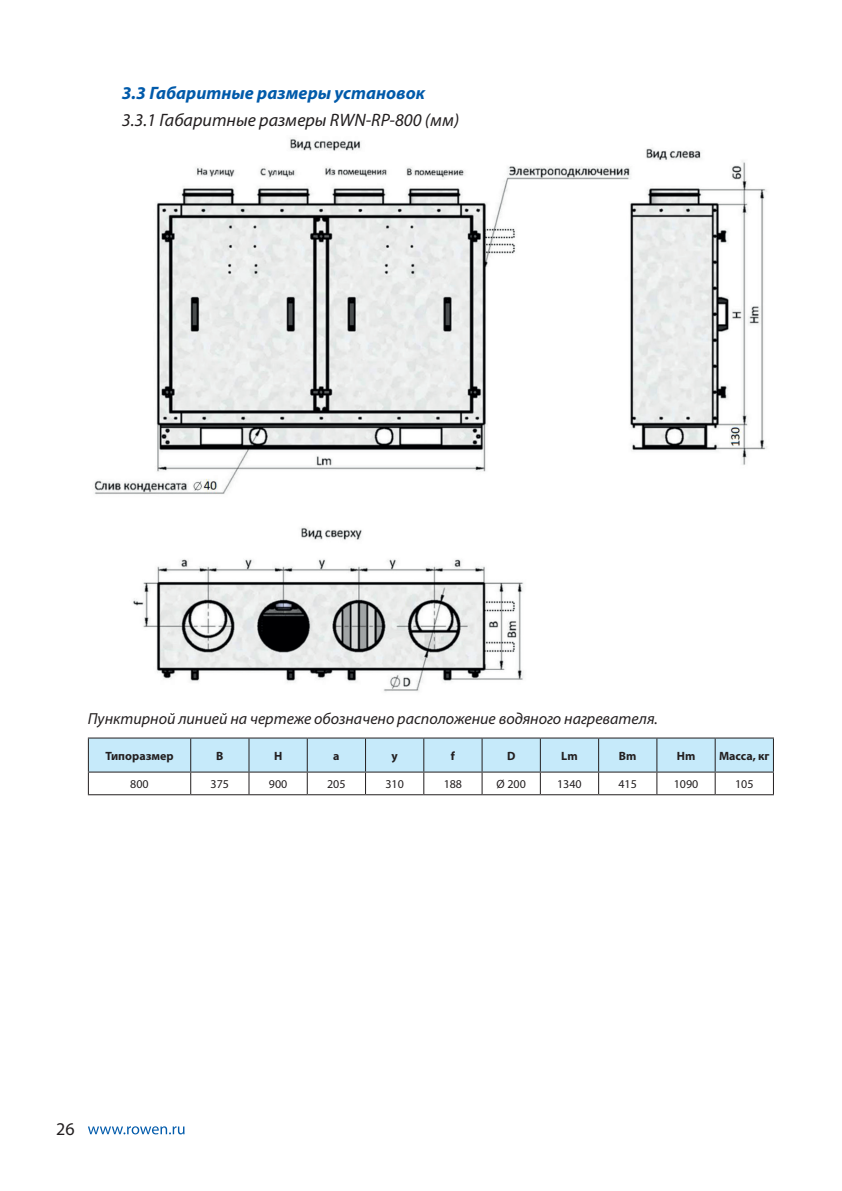
<style>
.page{position:relative;width:842px;height:1191px;background:#fff}
.page>*{position:absolute;margin:0;border:0;box-sizing:border-box;transform-origin:0 0}
.t1{font:italic 18px "Myriad Pro";color:#231f20}
.t2{font:italic 700 18px "Myriad Pro";color:#015aaa}
.t3{font:18px "Myriad Pro";color:#231f20}
.t4{font:italic 16px "Myriad Pro";color:#231f20}
.t5{font:12px "Myriad Pro";color:#231f20}
.t6{font:700 12px "Myriad Pro";color:#231f20}
</style>
<div class="page">
<svg style="left:88px;top:1126px;width:96px;height:8px"></svg>
<img style="left:94px;top:138px;width:673px;height:554px">
<hr style="left:88px;top:737px;width:103px;height:1px;background:#231f20">
<hr style="left:191px;top:737px;width:58px;height:1px;background:#231f20">
<hr style="left:249px;top:737px;width:58px;height:1px;background:#231f20">
<hr style="left:307px;top:737px;width:59px;height:1px;background:#231f20">
<hr style="left:365px;top:737px;width:59px;height:1px;background:#231f20">
<hr style="left:424px;top:737px;width:58px;height:1px;background:#231f20">
<hr style="left:482px;top:737px;width:58px;height:1px;background:#231f20">
<hr style="left:540px;top:737px;width:59px;height:1px;background:#231f20">
<hr style="left:599px;top:737px;width:58px;height:1px;background:#231f20">
<hr style="left:657px;top:737px;width:58px;height:1px;background:#231f20">
<hr style="left:715px;top:737px;width:59px;height:1px;background:#231f20">
<hr style="left:88px;top:794px;width:103px;height:1px;background:#231f20">
<hr style="left:191px;top:794px;width:58px;height:1px;background:#231f20">
<hr style="left:249px;top:794px;width:58px;height:1px;background:#231f20">
<hr style="left:307px;top:794px;width:59px;height:1px;background:#231f20">
<hr style="left:365px;top:794px;width:59px;height:1px;background:#231f20">
<hr style="left:424px;top:794px;width:58px;height:1px;background:#231f20">
<hr style="left:482px;top:794px;width:58px;height:1px;background:#231f20">
<hr style="left:540px;top:794px;width:59px;height:1px;background:#231f20">
<hr style="left:599px;top:794px;width:58px;height:1px;background:#231f20">
<hr style="left:657px;top:794px;width:58px;height:1px;background:#231f20">
<hr style="left:715px;top:794px;width:59px;height:1px;background:#231f20">
<svg style="left:88px;top:738px;width:686px;height:56px"></svg>
<p class="t2" style="left:122px;top:81px;width:305px">3.3 Габаритные размеры установок</p>
<p class="t1" style="left:122px;top:109px;width:339px">3.3.1 Габаритные размеры RWN-RP-800 (мм)</p>
<p class="t4" style="left:88px;top:708px;width:572px">Пунктирной линией на чертеже обозначено расположение водяного нагревателя.</p>
<p class="t6" style="left:105px;top:747px;width:70px">Типоразмер</p>
<p class="t6" style="left:216px;top:747px;width:9px">B</p>
<p class="t6" style="left:274px;top:747px;width:10px">H</p>
<p class="t6" style="left:333px;top:747px;width:8px">a</p>
<p class="t6" style="left:391px;top:747px;width:8px">y</p>
<p class="t6" style="left:451px;top:747px;width:6px">f</p>
<p class="t6" style="left:507px;top:747px;width:10px">D</p>
<p class="t6" style="left:561px;top:747px;width:18px">Lm</p>
<p class="t6" style="left:619px;top:747px;width:19px">Bm</p>
<p class="t6" style="left:677px;top:747px;width:20px">Hm</p>
<p class="t6" style="left:719px;top:747px;width:52px">Масса, кг</p>
<p class="t5" style="left:130px;top:776px;width:20px">800</p>
<p class="t5" style="left:211px;top:776px;width:20px">375</p>
<p class="t5" style="left:269px;top:776px;width:20px">900</p>
<p class="t5" style="left:327px;top:776px;width:20px">205</p>
<p class="t5" style="left:385px;top:776px;width:20px">310</p>
<p class="t5" style="left:444px;top:776px;width:20px">188</p>
<p class="t5" style="left:496px;top:776px;width:31px">Ø 200</p>
<p class="t5" style="left:557px;top:776px;width:26px">1340</p>
<p class="t5" style="left:618px;top:776px;width:20px">415</p>
<p class="t5" style="left:674px;top:776px;width:26px">1090</p>
<p class="t5" style="left:735px;top:776px;width:20px">105</p>
<p class="t3" style="left:56px;top:1117px;width:20px">26</p>
</div>
